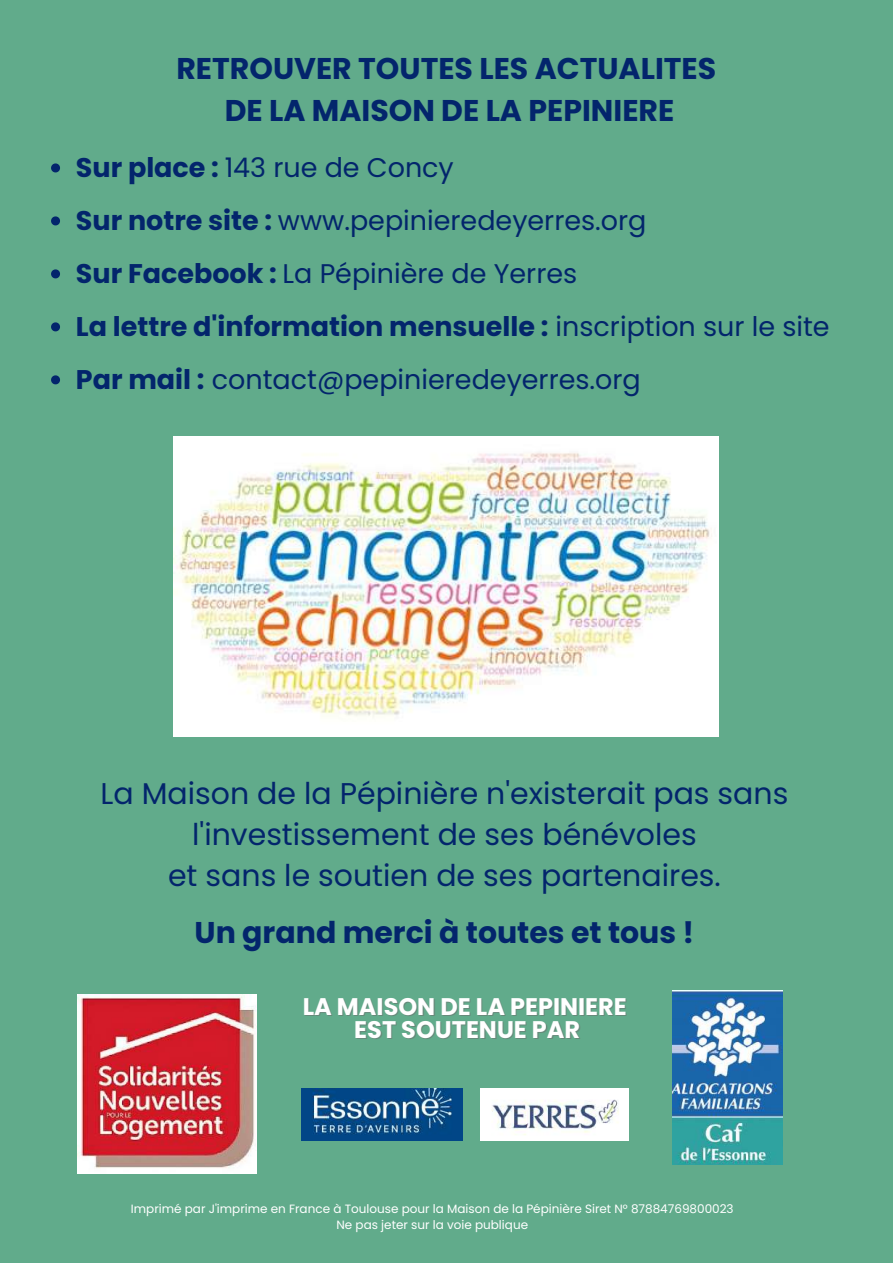
<style>
.page{position:relative;width:893px;height:1264px;background:#fff}
.page>*{position:absolute;margin:0;border:0;box-sizing:border-box;transform-origin:0 0}
.t1{font:30px/41px "Poppins";color:#03256c;text-align:center}
.t2{font:700 30px/42px "Poppins";color:#03256c;text-align:center}
.t3{font:27px/52.9px "Poppins";color:#03256c}
.t4{font:700 24px/22.5px "Poppins";color:#fff;text-align:center}
.t5{font:12px/16px "Poppins";color:#fff;text-align:center}
.s1{font-weight:700}
</style>
<div class="page">
<div style="left:0;top:0;width:892px;height:1262px;background:#61ab8b"></div>
<img style="left:78px;top:994px;width:178px;height:179px">
<img style="left:301px;top:1088px;width:161px;height:52px">
<img style="left:480px;top:1088px;width:148px;height:52px">
<img style="left:672px;top:990px;width:110px;height:174px">
<img style="left:173px;top:436px;width:545px;height:301px">
<svg style="left:51px;top:163px;width:9px;height:9px"></svg>
<svg style="left:51px;top:216px;width:9px;height:9px"></svg>
<svg style="left:51px;top:269px;width:9px;height:9px"></svg>
<svg style="left:51px;top:322px;width:9px;height:9px"></svg>
<svg style="left:51px;top:375px;width:9px;height:9px"></svg>
<p class="t2" style="left:176px;top:48px;width:541px">RETROUVER TOUTES LES ACTUALITES<br>DE LA MAISON DE LA PEPINIERE</p>
<p class="t3" style="left:76px;top:141px;width:755px"><span class="s1">Sur place :</span> 143 rue de Concy<br><span class="s1">Sur notre site :</span> www.pepinieredeyerres.org<br><span class="s1">Sur Facebook :</span> La Pépinière de Yerres<br><span class="s1">La lettre d'information mensuelle :</span> inscription sur le site <span class="s1">Par mail :</span> contact@pepinieredeyerres.org</p>
<p class="t1" style="left:101px;top:773px;width:689px">La Maison de la Pépinière n'existerait pas sans l'investissement de ses bénévoles<br>et sans le soutien de ses partenaires.</p>
<p class="t2" style="left:194px;top:911px;width:501px">Un grand merci à toutes et tous !</p>
<p class="t4" style="left:303px;top:995px;width:325px">LA MAISON DE LA PEPINIERE<br>EST SOUTENUE PAR</p>
<p class="t5" style="left:131px;top:1200px;width:604px">Imprimé par J'imprime en France à Toulouse pour la Maison de la Pépinière Siret N° 87884769800023<br>Ne pas jeter sur la voie publique</p>
</div>
